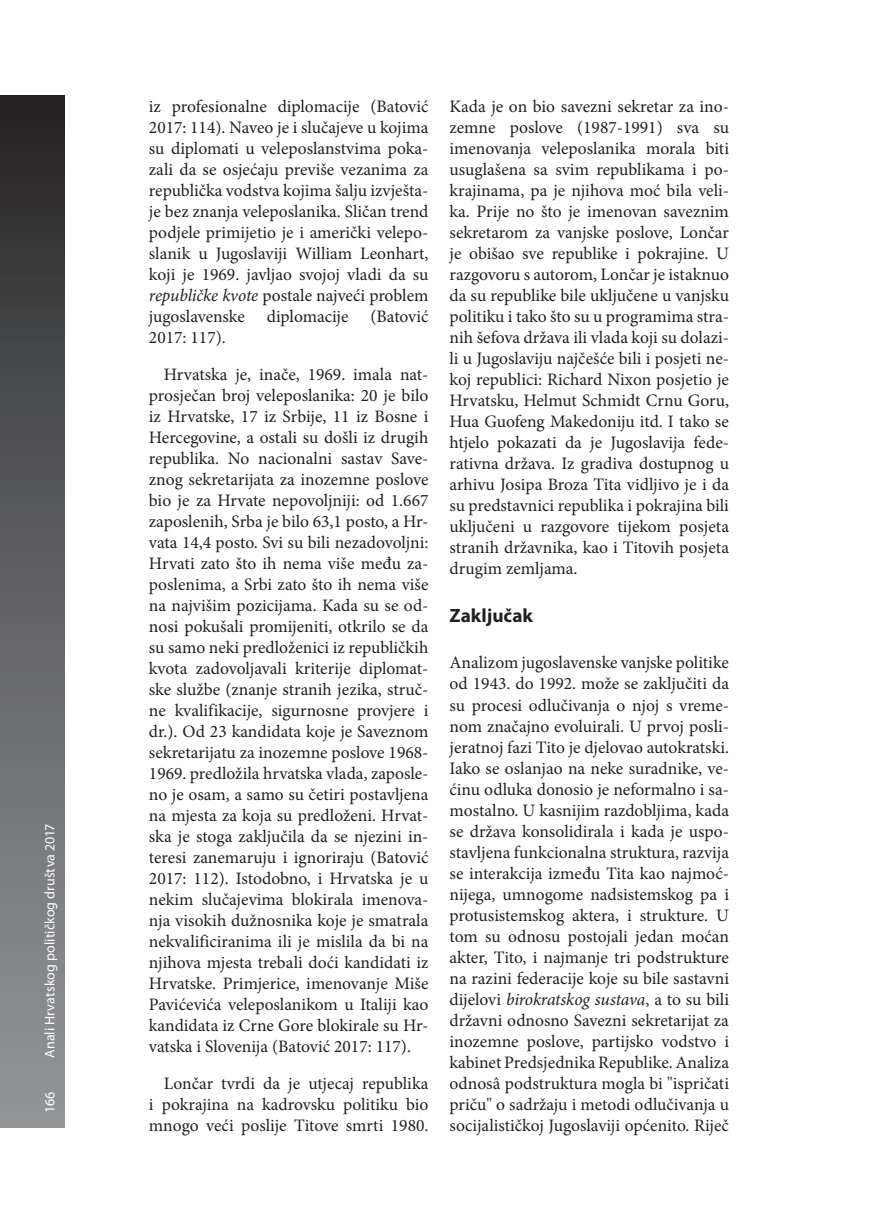
<style>
.page{position:relative;width:878px;height:1230px;background:#fff}
.page>*{position:absolute;margin:0;border:0;box-sizing:border-box;transform-origin:0 0}
.t1{font:700 19.25px "Myriad Pro";color:#231f20}
.t2{font:17.5px/21px "Minion Pro";color:#231f20;text-align:justify}
.t3{font:14px "Myriad Pro";letter-spacing:.005em;color:#fff}
.s1{font-style:italic}
</style>
<div class="page">
<div style="left:0;top:95px;width:64px;height:1032px;background:linear-gradient(to bottom,#292728,#979a9d)"></div>
<p class="t3" style="left:41px;top:1057px;width:236px;rotate:-90deg">Anali Hrvatskog političkog društva 2017</p>
<p class="t3" style="left:41px;top:1112px;width:23px;rotate:-90deg">166</p>
<p class="t2" style="left:149px;top:96px;width:281px">iz profesionalne diplomacije (Batović 2017: 114). Naveo je i slučajeve u kojima su diplomati u veleposlanstvima poka&shy;zali da se osjećaju previše vezanima za republička vodstva kojima šalju izvješta&shy;je bez znanja veleposlanika. Sličan trend podjele primijetio je i američki velepo&shy;slanik u Jugoslaviji William Leonhart, koji je 1969. javljao svojoj vladi da su <span class="s1">republičke kvote</span> postale najveći problem jugoslavenske diplomacije (Batović 2017: 117).</p>
<p class="t2" style="left:149px;top:364px;width:281px;text-indent:15px">Hrvatska je, inače, 1969. imala nat&shy;prosječan broj veleposlanika: 20 je bilo iz Hrvatske, 17 iz Srbije, 11 iz Bosne i Hercegovine, a ostali su došli iz drugih republika. No nacionalni sastav Save&shy;znog sekretarijata za inozemne poslove bio je za Hrvate nepovoljniji: od 1.667 zaposlenih, Srba je bilo 63,1 posto, a Hr&shy;vata 14,4 posto. Svi su bili nezadovoljni:<br>Hrvati zato što ih nema više među za&shy;poslenima, a Srbi zato što ih nema više na najvišim pozicijama. Kada su se od&shy;nosi pokušali promijeniti, otkrilo se da su samo neki predloženici iz republičkih kvota zadovoljavali kriterije diplomat&shy;ske službe (znanje stranih jezika, struč&shy;ne kvalifikacije, sigurnosne provjere i dr.). Od 23 kandidata koje je Saveznom sekretarijatu za inozemne poslove 1968- 1969. predložila hrvatska vlada, zaposle&shy;no je osam, a samo su četiri postavljena na mjesta za koja su predloženi. Hrvat&shy;ska je stoga zaključila da se njezini in&shy;teresi zanemaruju i ignoriraju (Batović 2017: 112). Istodobno, i Hrvatska je u nekim slučajevima blokirala imenova&shy;nja visokih dužnosnika koje je smatrala nekvalificiranima ili je mislila da bi na njihova mjesta trebali doći kandidati iz Hrvatske. Primjerice, imenovanje Miše Pavićevića veleposlanikom u Italiji kao kandidata iz Crne Gore blokirale su Hr&shy;vatska i Slovenija (Batović 2017: 117).</p>
<p class="t2" style="left:149px;top:1072px;width:281px;text-indent:15px">Lončar tvrdi da je utjecaj republika i pokrajina na kadrovsku politiku bio mnogo veći poslije Titove smrti 1980.</p>
<p class="t2" style="left:449px;top:96px;width:281px">Kada je on bio savezni sekretar za ino&shy;zemne poslove (1987-1991) sva su imenovanja veleposlanika morala biti usuglašena sa svim republikama i po&shy;krajinama, pa je njihova moć bila veli&shy;ka. Prije no što je imenovan saveznim sekretarom za vanjske poslove, Lončar je obišao sve republike i pokrajine. U razgovoru s autorom, Lončar je istaknuo da su republike bile uključene u vanjsku politiku i tako što su u programima stra&shy;nih šefova država ili vlada koji su dolazi&shy;li u Jugoslaviju najčešće bili i posjeti ne&shy;koj republici: Richard Nixon posjetio je Hrvatsku, Helmut Schmidt Crnu Goru, Hua Guofeng Makedoniju itd. I tako se htjelo pokazati da je Jugoslavija fede&shy;rativna država. Iz gradiva dostupnog u arhivu Josipa Broza Tita vidljivo je i da su predstavnici republika i pokrajina bili uključeni u razgovore tijekom posjeta stranih državnika, kao i Titovih posjeta drugim zemljama.</p>
<p class="t1" style="left:449px;top:603px;width:85px">Zaključak</p>
<p class="t2" style="left:449px;top:652px;width:281px">Analizom jugoslavenske vanjske politike od 1943. do 1992. može se zaključiti da su procesi odlučivanja o njoj s vreme&shy;nom značajno evoluirali. U prvoj posli&shy;jeratnoj fazi Tito je djelovao autokratski.<br>Iako se oslanjao na neke suradnike, ve&shy;ćinu odluka donosio je neformalno i sa&shy;mostalno. U kasnijim razdobljima, kada se država konsolidirala i kada je uspo&shy;stavljena funkcionalna struktura, razvija se interakcija između Tita kao najmoć&shy;nijega, umnogome nadsistemskog pa i protusistemskog aktera, i strukture. U tom su odnosu postojali jedan moćan akter, Tito, i najmanje tri podstrukture na razini federacije koje su bile sastavni dijelovi <span class="s1">birokratskog sustava</span>, a to su bili državni odnosno Savezni sekretarijat za inozemne poslove, partijsko vodstvo i kabinet Predsjednika Republike. Analiza odnosâ podstruktura mogla bi "ispričati priču" o sadržaju i metodi odlučivanja u socijalističkoj Jugoslaviji općenito. Riječ</p>
</div>
